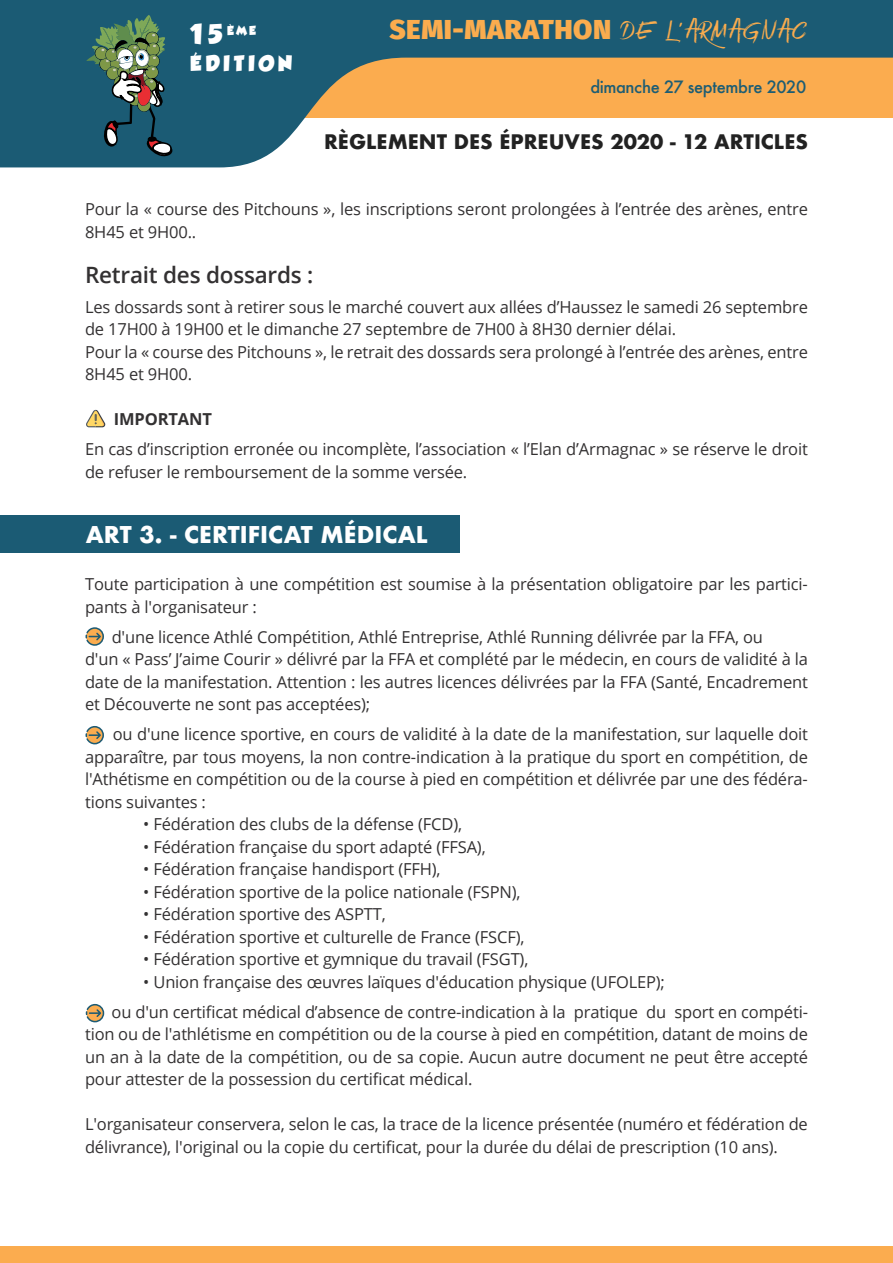
<style>
.page{position:relative;width:893px;height:1263px;background:#fff}
.page>*{position:absolute;margin:0;border:0;box-sizing:border-box;transform-origin:0 0}
.t1{font:800 27.3px "Fira Sans";letter-spacing:.02em;color:#faac4e}
.t2{font:700 22.5px "Futura";color:#fff}
.t3{font:600 22.5px "Open Sans";letter-spacing:-.01em;color:#333132}
.t4{font:700 19.5px "Futura";color:#222}
.t5{font:19.2px "GROBOLD";letter-spacing:.2em;color:#fff}
.t6{font:16.5px/22.5px "Open Sans";letter-spacing:-.01em;color:#333132}
.t7{font:500 16.5px "Futura";letter-spacing:-.025em;color:#1d5d73}
.t8{font:700 16.5px "Open Sans";letter-spacing:-.01em;color:#333132}
.t9{font:11.55px "GROBOLD";color:#fff}
.s1{font-size:24.9px}
.s2{font-family:"Sidney DEMO Rough";font-weight:400;font-size:19.2px}
</style>
<div class="page">
<svg style="left:0;top:0;width:893px;height:167px;fill:#1b5b74"></svg>
<div style="left:0;top:1246px;width:893px;height:17px;background:#fbac4f"></div>
<svg style="left:86px;top:15px;width:87px;height:143px;background:#436b6a"></svg>
<div style="left:0;top:516px;width:460px;height:37px;background:#1b5b74"></div>
<svg style="left:86px;top:1004px;width:18px;height:18px"></svg>
<svg style="left:86px;top:726px;width:18px;height:18px"></svg>
<svg style="left:86px;top:627px;width:18px;height:19px"></svg>
<svg style="left:86px;top:410px;width:19px;height:17px"></svg>
<p class="t9" style="left:190px;top:24px;width:67px"><span class="s1">15</span> ÈME</p>
<h1 class="t1" style="left:389px;top:10px;width:420px">SEMI-MARATHON <span class="s2">DE L’ARMAGNAC</span></h1>
<p class="t5" style="left:190px;top:52px;width:104px">ÉDITION</p>
<p class="t7" style="left:590px;top:76px;width:217px">dimanche 27 septembre 2020</p>
<p class="t4" style="left:324px;top:127px;width:485px">RÈGLEMENT DES ÉPREUVES 2020 - 12 ARTICLES</p>
<p class="t6" style="left:85px;top:197px;width:724px">Pour la « course des Pitchouns », les inscriptions seront prolongées à l’entrée des arènes, entre<br>8H45 et 9H00..</p>
<h2 class="t3" style="left:85px;top:259px;width:230px">Retrait des dossards :</h2>
<p class="t6" style="left:85px;top:295px;width:724px">Les dossards sont à retirer sous le marché couvert aux allées d’Haussez le samedi 26 septembre de 17H00 à 19H00 et le dimanche 27 septembre de 7H00 à 8H30 dernier délai.<br>Pour la « course des Pitchouns », le retrait des dossards sera prolongé à l’entrée des arènes, entre 8H45 et 9H00.</p>
<p class="t8" style="left:114px;top:407px;width:99px">IMPORTANT</p>
<p class="t6" style="left:85px;top:437px;width:724px">En cas d’inscription erronée ou incomplète, l’association « l’Elan d’Armagnac » se réserve le droit de refuser le remboursement de la somme versée.</p>
<h2 class="t2" style="left:86px;top:518px;width:344px">ART 3. - CERTIFICAT MÉDICAL</h2>
<p class="t6" style="left:85px;top:572px;width:724px">Toute participation à une compétition est soumise à la présentation obligatoire par les partici&shy;pants à l'organisateur :</p>
<p class="t6" style="left:85px;top:625px;width:724px;text-indent:27px">d'une licence Athlé Compétition, Athlé Entreprise, Athlé Running délivrée par la FFA, ou<br>d'un « Pass’ J’aime Courir » délivré par la FFA et complété par le médecin, en cours de validité à la date de la manifestation. Attention : les autres licences délivrées par la FFA (Santé, Encadrement et Découverte ne sont pas acceptées);</p>
<p class="t6" style="left:85px;top:722px;width:724px;text-align:justify;text-indent:28px">ou d'une licence sportive, en cours de validité à la date de la manifestation, sur laquelle doit apparaître, par tous moyens, la non contre-indication à la pratique du sport en compétition, de l'Athétisme en compétition ou de la course à pied en compétition et délivrée par une des fédéra&shy;tions suivantes :</p>
<p class="t6" style="left:143px;top:812px;width:320px">• Fédération des clubs de la défense (FCD),</p>
<p class="t6" style="left:143px;top:835px;width:344px">• Fédération française du sport adapté (FFSA),</p>
<p class="t6" style="left:143px;top:857px;width:299px">• Fédération française handisport (FFH),</p>
<p class="t6" style="left:143px;top:880px;width:379px">• Fédération sportive de la police nationale (FSPN),</p>
<p class="t6" style="left:143px;top:903px;width:244px">• Fédération sportive des ASPTT,</p>
<p class="t6" style="left:143px;top:925px;width:383px">• Fédération sportive et culturelle de France (FSCF),</p>
<p class="t6" style="left:143px;top:948px;width:387px">• Fédération sportive et gymnique du travail (FSGT),</p>
<p class="t6" style="left:112px;top:966px;width:698px;line-height:30px;text-indent:32px">• Union française des œuvres laïques d'éducation physique (UFOLEP);<br>ou d'un certificat médical d’absence de contre-indication à la pratique du sport en compéti-</p>
<p class="t6" style="left:85px;top:1023px;width:724px;text-align:justify">tion ou de l'athlétisme en compétition ou de la course à pied en compétition, datant de moins de un an à la date de la compétition, ou de sa copie. Aucun autre document ne peut être accepté pour attester de la possession du certificat médical.</p>
<p class="t6" style="left:85px;top:1113px;width:724px">L'organisateur conservera, selon le cas, la trace de la licence présentée (numéro et fédération de délivrance), l'original ou la copie du certificat, pour la durée du délai de prescription (10 ans).</p>
</div>
